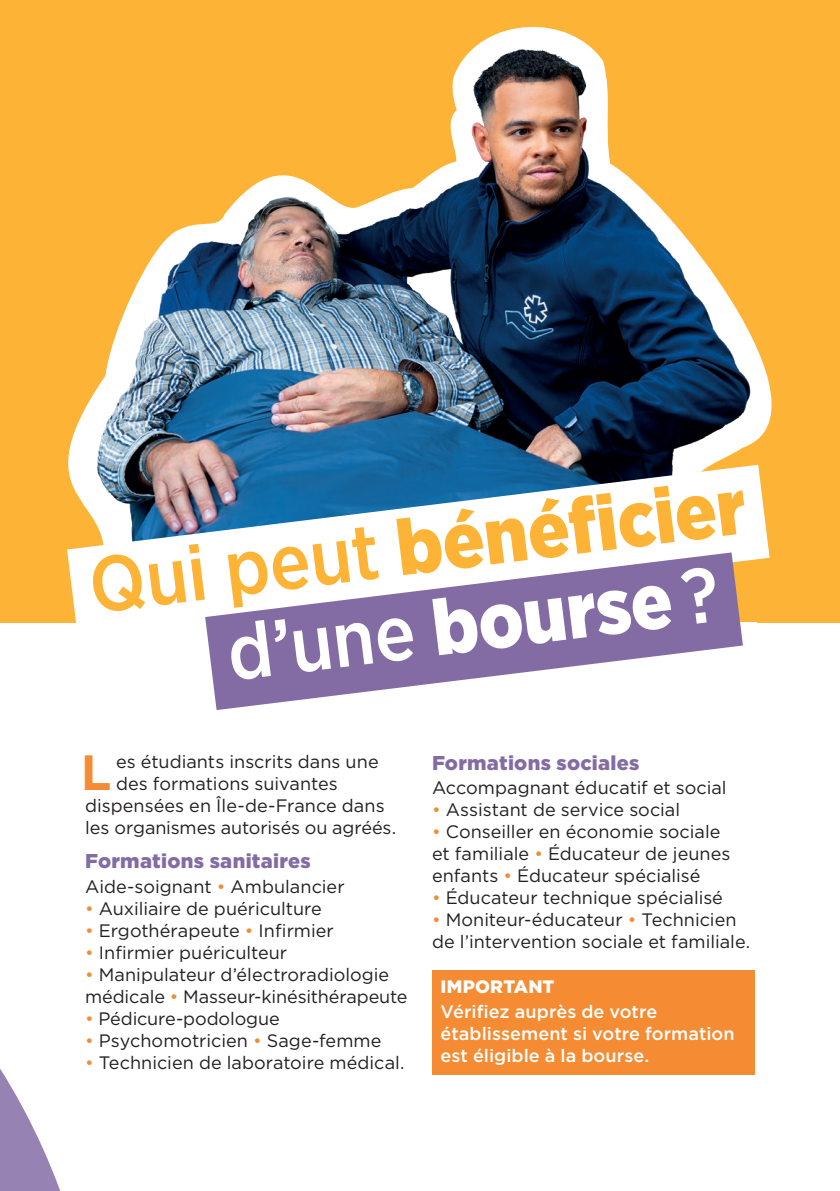
<style>
.page{position:relative;width:840px;height:1191px;background:#fff}
.page>*{position:absolute;margin:0;border:0;box-sizing:border-box;transform-origin:0 0}
.t1{font:900 78px "Gotham Narrow";color:#fcb336}
.t2{font:500 78px "Gotham Narrow";color:#fff}
.Texte_courant_avec_lettrine{font:700 49.4px "Gotham";color:#f58b32}
.Intertitre{font:900 20px "Gotham";letter-spacing:.015em;color:#836ca4}
.Texte_courant_sans_esp{font:18px/22px "Gotham";color:#231f20}
.Texte_courant_avec_lettrine-2{font:18px "Gotham";color:#231f20}
.Texte_encadré{font:500 18px/22px "Gotham";letter-spacing:.005em;color:#fff}
.Titre_encadré{font:900 18px "Gotham";letter-spacing:.01em;color:#fff}
.s1{font-weight:500}
.s2{font-weight:900}
.s3{color:#f58b32}
</style>
<div class="page">
<svg style="left:0;top:1069px;width:61px;height:122px"></svg>
<img style="left:0;top:0;width:839px;height:407px">
<div style="left:432px;top:970px;width:322px;height:35px;background:#f58b32"></div>
<div style="left:432px;top:995px;width:322px;height:79px;background:#f58b32"></div>
<img style="left:0;top:407px;width:839px;height:216px">
<svg style="left:106px;top:494px;width:733px;height:216px"></svg>
<p class="t1" style="left:83px;top:535px;width:662px;rotate:-7deg"><span class="s1">Qui peut</span> bénéfi cier</p>
<p class="t2" style="left:221px;top:604px;width:496px;rotate:-7deg">d’une <span class="s2">bourse</span> ?</p>
<p class="Texte_courant_avec_lettrine" style="left:81px;top:739px;width:32px">L</p>
<p class="Texte_courant_avec_lettrine-2" style="left:116px;top:750px;width:264px">es étudiants inscrits dans une</p>
<p class="Texte_courant_avec_lettrine-2" style="left:116px;top:772px;width:223px">des formations suivantes</p>
<p class="Texte_courant_avec_lettrine-2" style="left:85px;top:794px;width:301px">dispensées en Île-de-France dans</p>
<p class="Texte_courant_avec_lettrine-2" style="left:85px;top:816px;width:312px">les organismes autorisés ou agréés.</p>
<p class="Intertitre" style="left:85px;top:847px;width:227px">Formations sanitaires</p>
<p class="Texte_courant_sans_esp" style="left:85px;top:875px;width:261px">Aide-soignant <span class="s3">•</span> Ambulancier</p>
<p class="Texte_courant_sans_esp" style="left:85px;top:897px;width:238px"><span class="s3">•</span> Auxiliaire de puériculture</p>
<p class="Texte_courant_sans_esp" style="left:85px;top:919px;width:250px"><span class="s3">•</span> Ergothérapeute <span class="s3">•</span> Infirmier</p>
<p class="Texte_courant_sans_esp" style="left:85px;top:941px;width:203px"><span class="s3">•</span> Infirmier puériculteur</p>
<p class="Texte_courant_sans_esp" style="left:85px;top:963px;width:324px"><span class="s3">•</span> Manipulateur d’électroradiologie médicale <span class="s3">•</span> Masseur-kinésithérapeute</p>
<p class="Texte_courant_sans_esp" style="left:85px;top:1007px;width:196px"><span class="s3">•</span> Pédicure-podologue</p>
<p class="Texte_courant_sans_esp" style="left:85px;top:1029px;width:298px"><span class="s3">•</span> Psychomotricien <span class="s3">•</span> Sage-femme</p>
<p class="Texte_courant_sans_esp" style="left:85px;top:1051px;width:321px"><span class="s3">•</span> Technicien de laboratoire médical.</p>
<p class="Intertitre" style="left:432px;top:748px;width:209px">Formations sociales</p>
<p class="Texte_courant_sans_esp" style="left:432px;top:776px;width:296px">Accompagnant éducatif et social</p>
<p class="Texte_courant_sans_esp" style="left:432px;top:798px;width:249px"><span class="s3">•</span> Assistant de service social</p>
<p class="Texte_courant_sans_esp" style="left:432px;top:820px;width:300px"><span class="s3">•</span> Conseiller en économie sociale et familiale <span class="s3">•</span> Éducateur de jeunes enfants <span class="s3">•</span> Éducateur spécialisé</p>
<p class="Texte_courant_sans_esp" style="left:432px;top:886px;width:292px"><span class="s3">•</span> Éducateur technique spécialisé</p>
<p class="Texte_courant_sans_esp" style="left:432px;top:908px;width:319px"><span class="s3">•</span> Moniteur-éducateur <span class="s3">•</span> Technicien de l’intervention sociale et familiale.</p>
<p class="Titre_encadré" style="left:440px;top:974px;width:115px">IMPORTANT</p>
<p class="Texte_encadré" style="left:440px;top:1000px;width:295px">Vérifiez auprès de votre établissement si votre formation est éligible à la bourse.</p>
</div>
